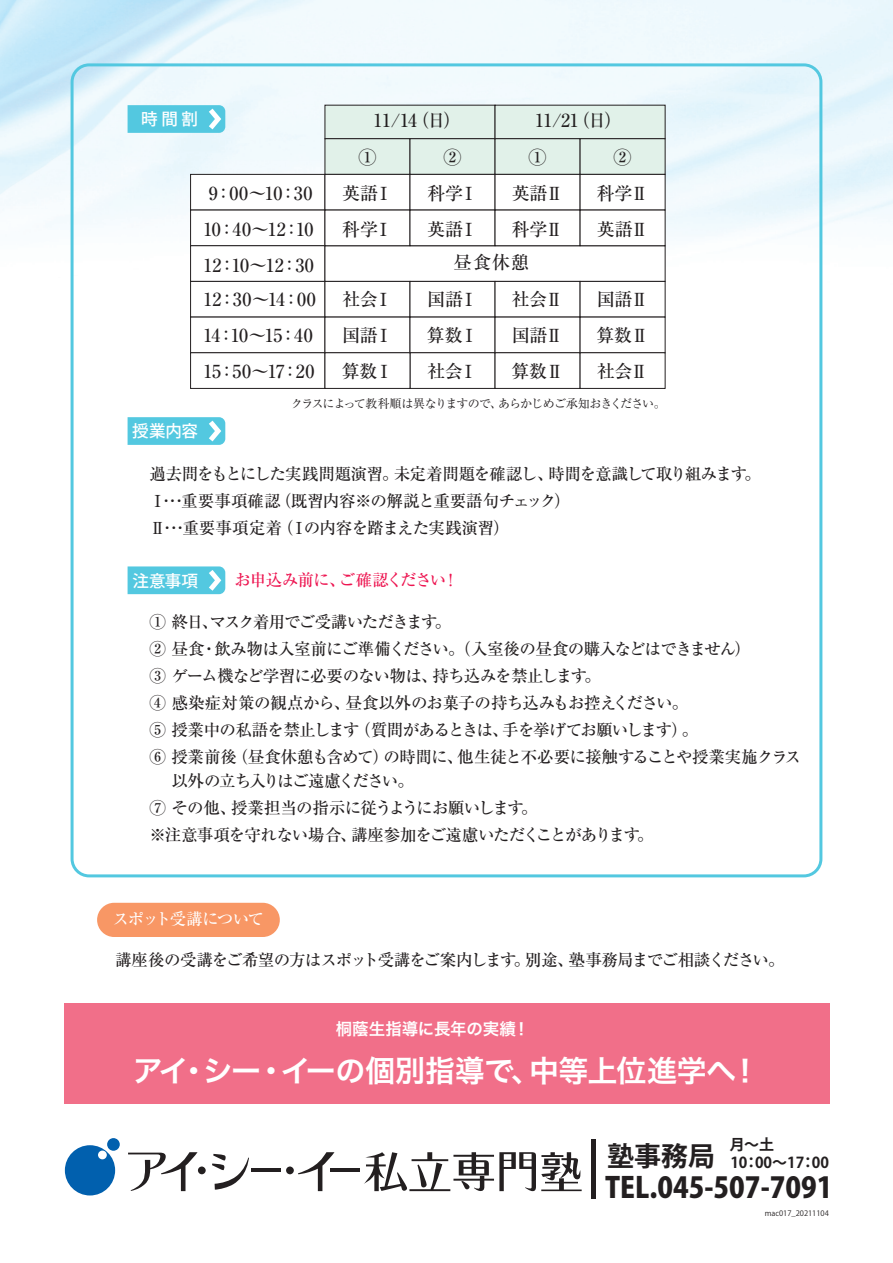
<style>
.page{position:relative;width:893px;height:1263px;background:#fff}
.page>*{position:absolute;margin:0;border:0;box-sizing:border-box;transform-origin:0 0}
.t1{font:30px "Hira Kaku Pro N W6";letter-spacing:-.01em;color:#fff}
.t2{font:800 28.5px "Koz Go Pr 6 N";color:#231f20;scale:.95 1}
.t3{font:700 27px "Koz Go Pr 6 N";color:#231f20}
.t4{font:500 18px/35.7px "Ryumin Pr 6 N";letter-spacing:-.03em;color:#231f20;text-align:center}
.t5{font:500 18px/35.5px "Ryumin Pr 6 N";color:#231f20}
.t6{font:500 16.5px/27px "Ryumin Pr 6 N";letter-spacing:-.05em;color:#231f20}
.t7{font:500 16.5px "Ryumin Pr 6 N";letter-spacing:-.065em;color:#ed1450}
.t8{font:16.5px "Hira Kaku Pro N W6";letter-spacing:-.01em;color:#fff}
.t9{font:500 16.5px "Koz Go Pr 6 N";color:#fff}
.t10{font:500 16.5px "Ryumin Pr 6 N";letter-spacing:-.085em;color:#fff}
.t11{font:700 15px/18px "Koz Go Pr 6 N";color:#231f20}
.t12{font:12px "Ryumin Pr 6 N";letter-spacing:-.08em;color:#231f20}
.t13{font:7.5px "Koz Go Pr 6 N";color:#231f20}
</style>
<div class="page">
<img style="left:0;top:0;width:893px;height:291px">
<hr style="left:591px;top:1139px;width:4px;height:60px;background:#231f20">
<svg style="left:65px;top:1145px;width:50px;height:50px"></svg>
<div style="left:107px;top:1138px;width:13px;height:13px;background:#0160ae;border-radius:50%"></div>
<svg style="left:128px;top:1152px;width:78px;height:39px"></svg>
<svg style="left:286px;top:1152px;width:48px;height:39px"></svg>
<hr style="left:251px;top:1169px;width:30px;height:3px;background:#231f20">
<hr style="left:330px;top:1169px;width:29px;height:3px;background:#231f20">
<svg style="left:212px;top:1154px;width:37px;height:35px"></svg>
<svg style="left:364px;top:1152px;width:218px;height:39px"></svg>
<div style="left:64px;top:1004px;width:765px;height:100px;background:#f16f89"></div>
<div style="left:97px;top:903px;width:183px;height:34px;background:#f89765;border-radius:17px"></div>
<div style="left:190px;top:174px;width:135px;height:36px;background:#fff;border:1px solid #231f20"></div>
<div style="left:190px;top:210px;width:135px;height:36px;background:#fff"></div>
<div style="left:190px;top:245px;width:135px;height:37px;background:#fff;border:1px solid #231f20"></div>
<div style="left:325px;top:245px;width:340px;height:37px;background:#fff"></div>
<div style="left:190px;top:281px;width:135px;height:36px;background:#fff;border:1px solid #231f20"></div>
<div style="left:190px;top:352px;width:135px;height:37px;background:#fff;border:1px solid #231f20"></div>
<svg style="left:128px;top:105px;width:97px;height:28px;background:#5ccae1"></svg>
<svg style="left:128px;top:417px;width:97px;height:28px;background:#5ccbe1"></svg>
<svg style="left:128px;top:566px;width:97px;height:28px;background:#5dcbe1"></svg>
<div style="left:325px;top:105px;width:170px;height:34px;background:#e1f1e9"></div>
<div style="left:325px;top:138px;width:85px;height:37px;background:#e1f1e9;border:1px solid #231f20"></div>
<div style="left:325px;top:174px;width:85px;height:36px;background:#fff;border:1px solid #231f20"></div>
<div style="left:325px;top:210px;width:85px;height:36px;background:#fff;border:1px solid #231f20"></div>
<div style="left:325px;top:281px;width:85px;height:36px;background:#fff;border:1px solid #231f20"></div>
<div style="left:410px;top:138px;width:85px;height:37px;background:#e1f1e9;border:1px solid #231f20"></div>
<div style="left:410px;top:174px;width:85px;height:36px;background:#fff;border:1px solid #231f20"></div>
<div style="left:410px;top:210px;width:85px;height:36px;background:#fff;border:1px solid #231f20"></div>
<div style="left:410px;top:281px;width:85px;height:36px;background:#fff;border:1px solid #231f20"></div>
<div style="left:410px;top:352px;width:85px;height:37px;background:#fff;border:1px solid #231f20"></div>
<div style="left:495px;top:105px;width:170px;height:34px;background:#e1f1e9"></div>
<div style="left:495px;top:138px;width:85px;height:37px;background:#e1f1e9;border:1px solid #231f20"></div>
<div style="left:495px;top:174px;width:85px;height:36px;background:#fff;border:1px solid #231f20"></div>
<div style="left:495px;top:210px;width:85px;height:36px;background:#fff;border:1px solid #231f20"></div>
<div style="left:495px;top:281px;width:85px;height:36px;background:#fff;border:1px solid #231f20"></div>
<div style="left:495px;top:352px;width:85px;height:37px;background:#fff;border:1px solid #231f20"></div>
<div style="left:580px;top:138px;width:85px;height:37px;background:#e1f1e9;border:1px solid #231f20"></div>
<div style="left:580px;top:174px;width:85px;height:36px;background:#fff;border:1px solid #231f20"></div>
<div style="left:580px;top:210px;width:85px;height:36px;background:#fff;border:1px solid #231f20"></div>
<div style="left:580px;top:281px;width:85px;height:36px;background:#fff;border:1px solid #231f20"></div>
<div style="left:580px;top:352px;width:85px;height:37px;background:#fff;border:1px solid #231f20"></div>
<div style="left:325px;top:352px;width:85px;height:37px;background:#fff;border:1px solid #231f20"></div>
<p class="t9" style="left:141px;top:110px;width:58px">時 間 割</p>
<p class="t5" style="left:203px;top:175px;width:114px">9：00～10：30<br>10：40～12：10<br>12：10～12：30<br>12：30～14：00<br>14：10～15：40<br>15：50～17：20</p>
<p class="t4" style="left:374px;top:102px;width:89px">11/14（日）</p>
<p class="t4" style="left:342px;top:139px;width:52px">①<br>英語Ⅰ科学Ⅰ</p>
<p class="t4" style="left:427px;top:139px;width:52px">②<br>科学Ⅰ英語Ⅰ</p>
<p class="t4" style="left:535px;top:102px;width:89px">11/21（日）</p>
<p class="t4" style="left:529px;top:139px;width:19px">①</p>
<p class="t4" style="left:512px;top:175px;width:53px">英語Ⅱ</p>
<p class="t4" style="left:512px;top:210px;width:53px">科学Ⅱ</p>
<p class="t4" style="left:597px;top:139px;width:53px">②<br>科学Ⅱ英語Ⅱ</p>
<p class="t4" style="left:342px;top:281px;width:52px;text-align:left">社会Ⅰ国語Ⅰ</p>
<p class="t4" style="left:342px;top:353px;width:53px">算数Ⅰ</p>
<p class="t4" style="left:454px;top:244px;width:77px">昼食休憩</p>
<p class="t4" style="left:427px;top:281px;width:53px;line-height:36.2px;text-align:justify">国語Ⅰ算数Ⅰ社会Ⅰ</p>
<p class="t4" style="left:511px;top:281px;width:54px;line-height:36.2px;text-align:justify">社会Ⅱ国語Ⅱ算数Ⅱ</p>
<p class="t4" style="left:596px;top:281px;width:54px;line-height:36.2px;text-align:justify">国語Ⅱ算数Ⅱ社会Ⅱ</p>
<p class="t9" style="left:132px;top:422px;width:67px">授業内容</p>
<p class="t12" style="left:291px;top:394px;width:376px">クラスによって教科順は異なりますので、あらかじめご承知おきください。</p>
<p class="t6" style="left:149px;top:459px;width:629px">過去問をもとにした実践問題演習。未定着問題を確認し、時間を意識して取り組みます。　<br>Ⅰ･･･重要事項確認（既習内容※の解説と重要語句チェック）<br>Ⅱ･･･重要事項定着（Ⅰの内容を踏まえた実践演習）</p>
<p class="t9" style="left:132px;top:571px;width:67px">注意事項</p>
<p class="t7" style="left:235px;top:567px;width:226px">お申込み前に、ご確認ください！</p>
<p class="t6" style="left:149px;top:608px;width:654px">① 終日、マスク着用でご受講いただきます。<br>② 昼食・飲み物は入室前にご準備ください。（入室後の昼食の購入などはできません）<br>③ ゲーム機など学習に必要のない物は、持ち込みを禁止します。<br>④ 感染症対策の観点から、昼食以外のお菓子の持ち込みもお控えください。<br>⑤ 授業中の私語を禁止します（質問があるときは、手を挙げてお願いします）。<br>⑥ 授業前後（昼食休憩も含めて）の時間に、他生徒と不必要に接触することや授業実施クラス</p>
<p class="t6" style="left:149px;top:767px;width:506px;text-indent:22px">以外の立ち入りはご遠慮ください。<br>⑦ その他、授業担当の指示に従うようにお願いします。<br>※注意事項を守れない場合、講座参加をご遠慮いただくことがあります。</p>
<p class="t10" style="left:113px;top:906px;width:153px">スポット受講について</p>
<p class="t6" style="left:115px;top:945px;width:671px">講座後の受講をご希望の方はスポット受講をご案内します。別途、塾事務局までご相談ください。</p>
<p class="t8" style="left:336px;top:1014px;width:195px">桐蔭生指導に長年の実績！</p>
<h1 class="t1" style="left:133px;top:1043px;width:629px">アイ・シー・イーの個別指導で、中等上位進学へ！</h1>
<h3 class="t3" style="left:607px;top:1140px;width:109px">塾事務局</h3>
<p class="t11" style="left:730px;top:1136px;width:101px">月～土<br>10：00～17：00</p>
<h2 class="t2" style="left:605px;top:1171px;width:241px">TEL.045-507-7091</h2>
<p class="t13" style="left:765px;top:1208px;width:65px">mac017_20211104</p>
</div>
